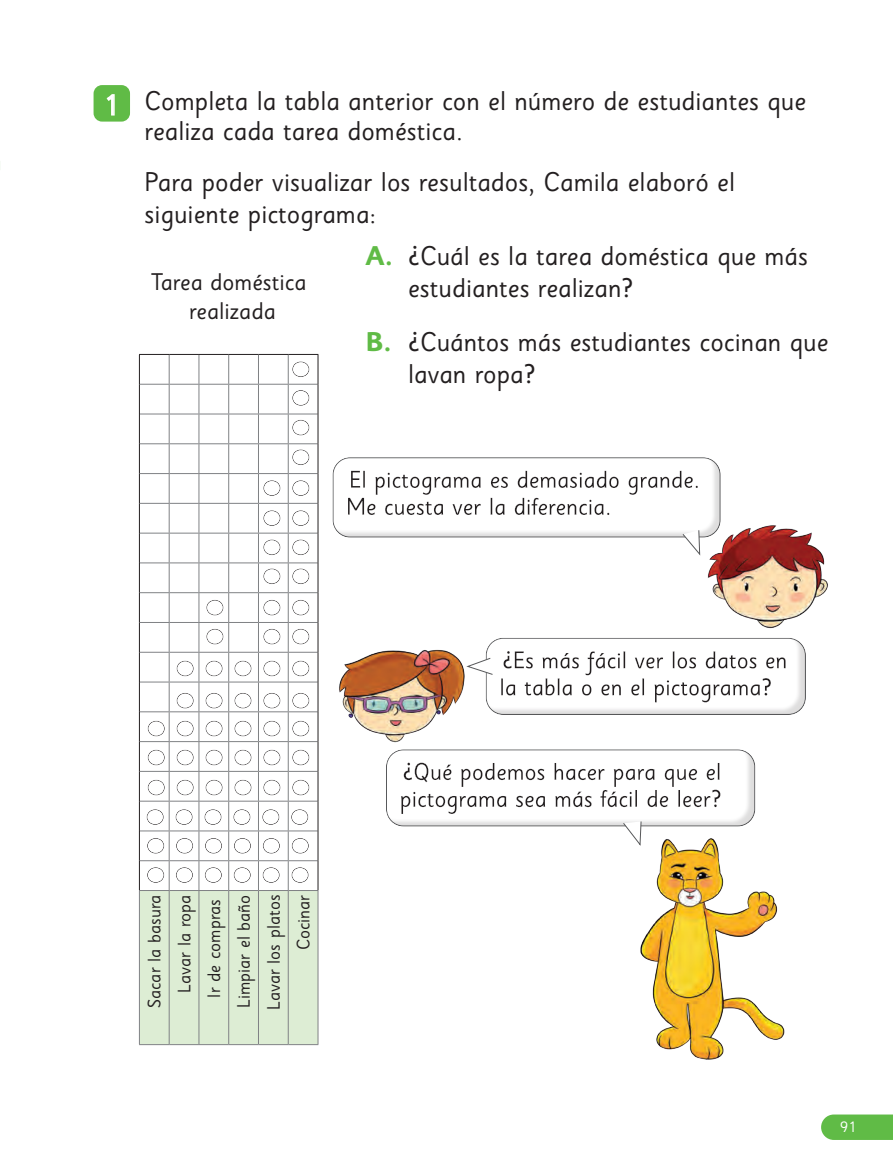
<style>
.page{position:relative;width:893px;height:1170px;background:#fff}
.page>*{position:absolute;margin:0;border:0;box-sizing:border-box;transform-origin:0 0}
.t1{font:27px/32.4px "Sassoon Sans Std";color:#231f20}
.t2{font:24px/28.8px "Sassoon Sans Std";color:#231f20;text-align:center}
.t3{font:18px/29.7px "Sassoon Sans Std";color:#231f20;text-align:right}
.t4{font:15px "Sassoon Sans Std";color:#fff}
.s1{font-size:28.5px;color:#fff}
.s2{font-weight:700;color:#60bb46}
</style>
<div class="page">
<div style="left:332px;top:456px;width:393px;height:83px;background:#231f20;opacity:.15"></div>
<svg style="left:333px;top:457px;width:387px;height:99px"></svg>
<svg style="left:386px;top:749px;width:369px;height:78px"></svg>
<div style="left:94px;top:85px;width:36px;height:37px;background:#60bb46;border-radius:9px"></div>
<div style="left:485px;top:637px;width:327px;height:79px;background:#231f20;opacity:.15"></div>
<svg style="left:467px;top:638px;width:338px;height:76px"></svg>
<svg style="left:139px;top:354px;width:180px;height:691px"></svg>
<div style="left:145px;top:866px;width:21px;height:19px;background:#231f20;opacity:.15"></div>
<img style="left:702px;top:493px;width:126px;height:161px">
<img style="left:339px;top:649px;width:128px;height:116px">
<img style="left:623px;top:821px;width:162px;height:239px">
<hr style="left:0;top:0;width:1px;height:55px;background:#81c665">
<svg style="left:821px;top:1114px;width:72px;height:25px;background:#68be50"></svg>
<p class="t1" style="left:145px;top:87px;width:663px;line-height:29.2px;text-indent:-41px"><span class="s1">1</span> Completa la tabla anterior con el número de estudiantes que realiza cada tarea doméstica.</p>
<p class="t1" style="left:145px;top:167px;width:592px;line-height:31.5px">Para poder visualizar los resultados, Camila elaboró el siguiente pictograma:</p>
<p class="t2" style="left:151px;top:268px;width:157px">Tarea doméstica realizada</p>
<p class="t1" style="left:408px;top:240px;width:401px;text-indent:-43px"><span class="s2">A.</span> ¿Cuál es la tarea doméstica que más estudiantes realizan?</p>
<p class="t1" style="left:408px;top:326px;width:422px;text-indent:-43px"><span class="s2">B.</span> ¿Cuántos más estudiantes cocinan que lavan ropa?</p>
<p class="t3" style="left:140px;top:1009px;width:117px;rotate:-90deg">Sacar la basura<br>Lavar la ropa<br>Ir de compras<br>Limpiar el baño<br>Lavar los platos<br>Cocinar</p>
<p class="t4" style="left:840px;top:1118px;width:18px">91</p>
</div>
